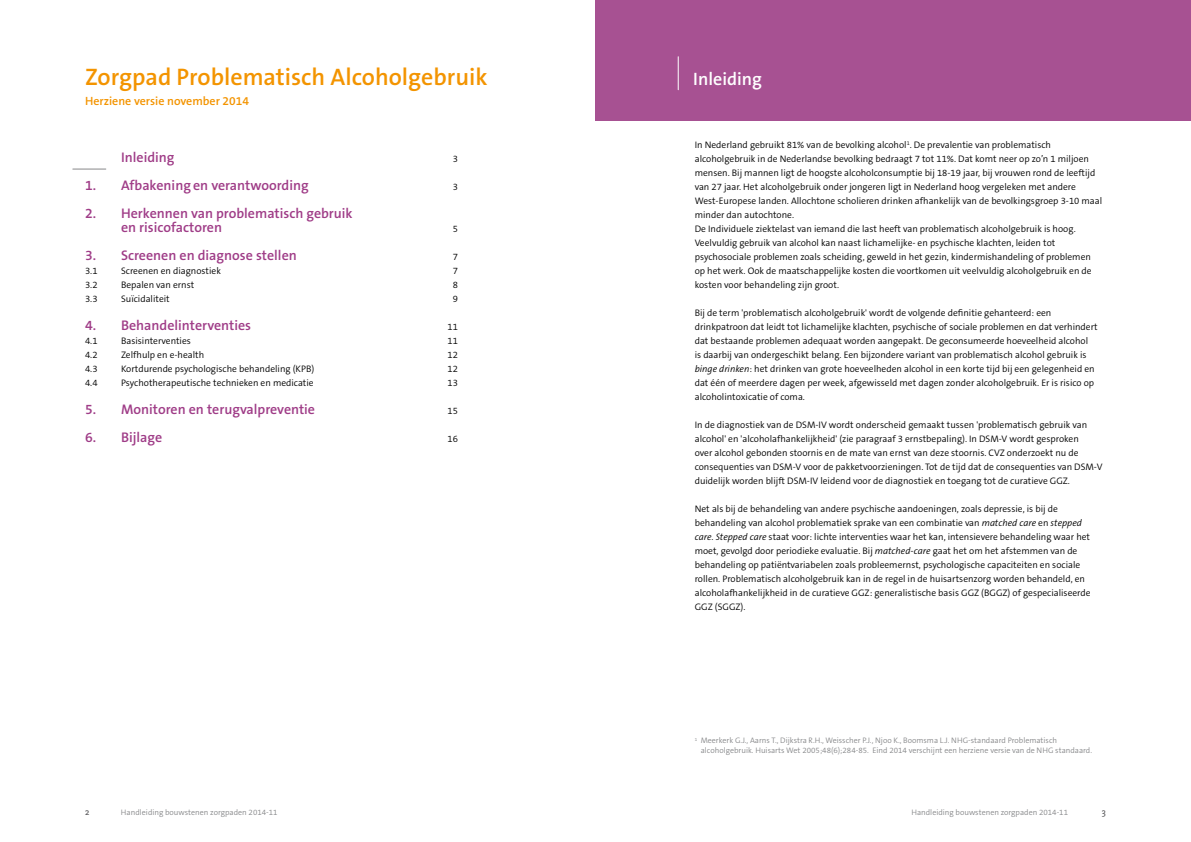
<style>
.page{position:relative;width:1191px;height:842px;background:#fff}
.page>*{position:absolute;margin:0;border:0;box-sizing:border-box;transform-origin:0 0}
.t1{font:600 24px "The Sans B6";color:#f39400}
.t2{font:600 18px "The Sans B6";color:#fff}
.t3{font:600 14px/14px "The Sans B6";color:#9f3c87}
.t4{font:600 12px "The Sans B6";color:#f39400}
.t5{font:300 9.5px/14px "The Sans B4";color:#000}
.t6{font:9px "The Serif";color:#58585a}
.t7{font:300 8px/10px "The Sans B4";color:#87888a}
.s1{font-style:italic}
</style>
<div class="page">
<div style="left:595px;top:0;width:596px;height:120px;background:#a75192"></div>
<hr style="left:677px;top:57px;width:1px;height:33px;background:#fff">
<hr style="left:73px;top:169px;width:33px;height:1px;background:#87888a">
<h1 class="t1" style="left:85px;top:64px;width:404px">Zorgpad Problematisch Alcoholgebruik</h1>
<p class="t4" style="left:85px;top:95px;width:165px">Herziene versie november 2014</p>
<h3 class="t3" style="left:121px;top:151px;width:55px">Inleiding</h3>
<p class="t5" style="left:453px;top:152px;width:7px">3</p>
<h3 class="t3" style="left:85px;top:179px;width:225px">1. Afbakening en verantwoording</h3>
<p class="t5" style="left:453px;top:180px;width:7px">3</p>
<h3 class="t3" style="left:121px;top:207px;width:233px;text-indent:-36px">2. Herkennen van problematisch gebruik en risicofactoren</h3>
<p class="t5" style="left:453px;top:222px;width:7px">5</p>
<h3 class="t3" style="left:85px;top:249px;width:213px">3. Screenen en diagnose stellen</h3>
<p class="t5" style="left:453px;top:250px;width:7px">7</p>
<p class="t5" style="left:85px;top:264px;width:14px">3.1</p>
<p class="t5" style="left:121px;top:264px;width:101px">Screenen en diagnostiek</p>
<p class="t5" style="left:453px;top:264px;width:7px">7</p>
<p class="t5" style="left:85px;top:278px;width:14px">3.2</p>
<p class="t5" style="left:121px;top:278px;width:75px">Bepalen van ernst</p>
<p class="t5" style="left:453px;top:278px;width:7px">8</p>
<p class="t5" style="left:85px;top:292px;width:14px">3.3</p>
<p class="t5" style="left:121px;top:292px;width:50px">Suïcidaliteit</p>
<p class="t5" style="left:453px;top:292px;width:7px">9</p>
<h3 class="t3" style="left:85px;top:319px;width:167px">4. Behandelinterventies</h3>
<p class="t5" style="left:447px;top:320px;width:12px">11</p>
<p class="t5" style="left:85px;top:334px;width:14px">4.1</p>
<p class="t5" style="left:121px;top:334px;width:71px">Basisinterventies</p>
<p class="t5" style="left:447px;top:334px;width:12px">11</p>
<p class="t5" style="left:85px;top:348px;width:14px">4.2</p>
<p class="t5" style="left:121px;top:348px;width:85px">Zelfhulp en e-health</p>
<p class="t5" style="left:447px;top:348px;width:12px">12</p>
<p class="t5" style="left:85px;top:362px;width:14px">4.3</p>
<p class="t5" style="left:121px;top:362px;width:195px">Kortdurende psychologische behandeling (KPB)</p>
<p class="t5" style="left:447px;top:362px;width:12px">12</p>
<p class="t5" style="left:85px;top:376px;width:14px">4.4</p>
<p class="t5" style="left:121px;top:376px;width:194px">Psychotherapeutische technieken en medicatie</p>
<p class="t5" style="left:447px;top:376px;width:12px">13</p>
<h3 class="t3" style="left:85px;top:403px;width:231px">5. Monitoren en terugvalpreventie</h3>
<p class="t5" style="left:447px;top:404px;width:12px">15</p>
<h3 class="t3" style="left:85px;top:431px;width:79px">6. Bijlage</h3>
<p class="t5" style="left:447px;top:432px;width:12px">16</p>
<h2 class="t2" style="left:693px;top:69px;width:70px">Inleiding</h2>
<p class="t5" style="left:694px;top:138px;width:409px">In Nederland gebruikt 81% van de bevolking alcohol<sup>1</sup>. De prevalentie van problematisch alcoholgebruik in de Nederlandse bevolking bedraagt 7 tot 11%. Dat komt neer op zo’n 1 miljoen mensen. Bij mannen ligt de hoogste alcoholconsumptie bij 18-19 jaar, bij vrouwen rond de leeftijd van 27 jaar. Het alcoholgebruik onder jongeren ligt in Nederland hoog vergeleken met andere West-Europese landen. Allochtone scholieren drinken afhankelijk van de bevolkingsgroep 3-10 maal minder dan autochtone.<br>De Individuele ziektelast van iemand die last heeft van problematisch alcoholgebruik is hoog.<br>Veelvuldig gebruik van alcohol kan naast lichamelijke- en psychische klachten, leiden tot psychosociale problemen zoals scheiding, geweld in het gezin, kindermishandeling of problemen op het werk. Ook de maatschappelijke kosten die voortkomen uit veelvuldig alcoholgebruik en de kosten voor behandeling zijn groot.</p>
<p class="t5" style="left:694px;top:306px;width:404px">Bij de term 'problematisch alcoholgebruik' wordt de volgende definitie gehanteerd: een drinkpatroon dat leidt tot lichamelijke klachten, psychische of sociale problemen en dat verhindert dat bestaande problemen adequaat worden aangepakt. De geconsumeerde hoeveelheid alcohol<br>is daarbij van ondergeschikt belang. Een bijzondere variant van problematisch alcohol gebruik is <span class="s1">binge drinken</span>: het drinken van grote hoeveelheden alcohol in een korte tijd bij een gelegenheid en dat één of meerdere dagen per week, afgewisseld met dagen zonder alcoholgebruik. Er is risico op alcoholintoxicatie of coma.</p>
<p class="t5" style="left:694px;top:418px;width:409px">In de diagnostiek van de DSM-IV wordt onderscheid gemaakt tussen 'problematisch gebruik van alcohol' en 'alcoholafhankelijkheid' (zie paragraaf 3 ernstbepaling). In DSM-V wordt gesproken<br>over alcohol gebonden stoornis en de mate van ernst van deze stoornis. CVZ onderzoekt nu de consequenties van DSM-V voor de pakketvoorzieningen. Tot de tijd dat de consequenties van DSM-V duidelijk worden blijft DSM-IV leidend voor de diagnostiek en toegang tot de curatieve GGZ.</p>
<p class="t5" style="left:694px;top:502px;width:397px">Net als bij de behandeling van andere psychische aandoeningen, zoals depressie, is bij de behandeling van alcohol problematiek sprake van een combinatie van <span class="s1">matched care</span> en <span class="s1">stepped care</span>. <span class="s1">Stepped care</span> staat voor: lichte interventies waar het kan, intensievere behandeling waar het moet, gevolgd door periodieke evaluatie. Bij <span class="s1">matched-care</span> gaat het om het afstemmen van de behandeling op patiëntvariabelen zoals probleemernst, psychologische capaciteiten en sociale rollen. Problematisch alcoholgebruik kan in de regel in de huisartsenzorg worden behandeld, en alcoholafhankelijkheid in de curatieve GGZ: generalistische basis GGZ (BGGZ) of gespecialiseerde GGZ (SGGZ).</p>
<p class="t7" style="left:700px;top:736px;width:393px;text-indent:-6px"><sup>1</sup> Meerkerk G.J., Aarns T., Dijkstra R.H., Weisscher P.J., Njoo K., Boomsma L.J. NHG-standaard Problematisch alcoholgebruik. Huisarts Wet 2005;48(6);284-85. Eind 2014 verschijnt een herziene versie van de NHG standaard.</p>
<p class="t6" style="left:85px;top:804px;width:6px">2</p>
<p class="t7" style="left:121px;top:808px;width:158px">Handleiding bouwstenen zorgpaden 2014-11</p>
<p class="t7" style="left:911px;top:808px;width:158px">Handleiding bouwstenen zorgpaden 2014-11</p>
<p class="t6" style="left:1101px;top:804px;width:6px">3</p>
</div>
